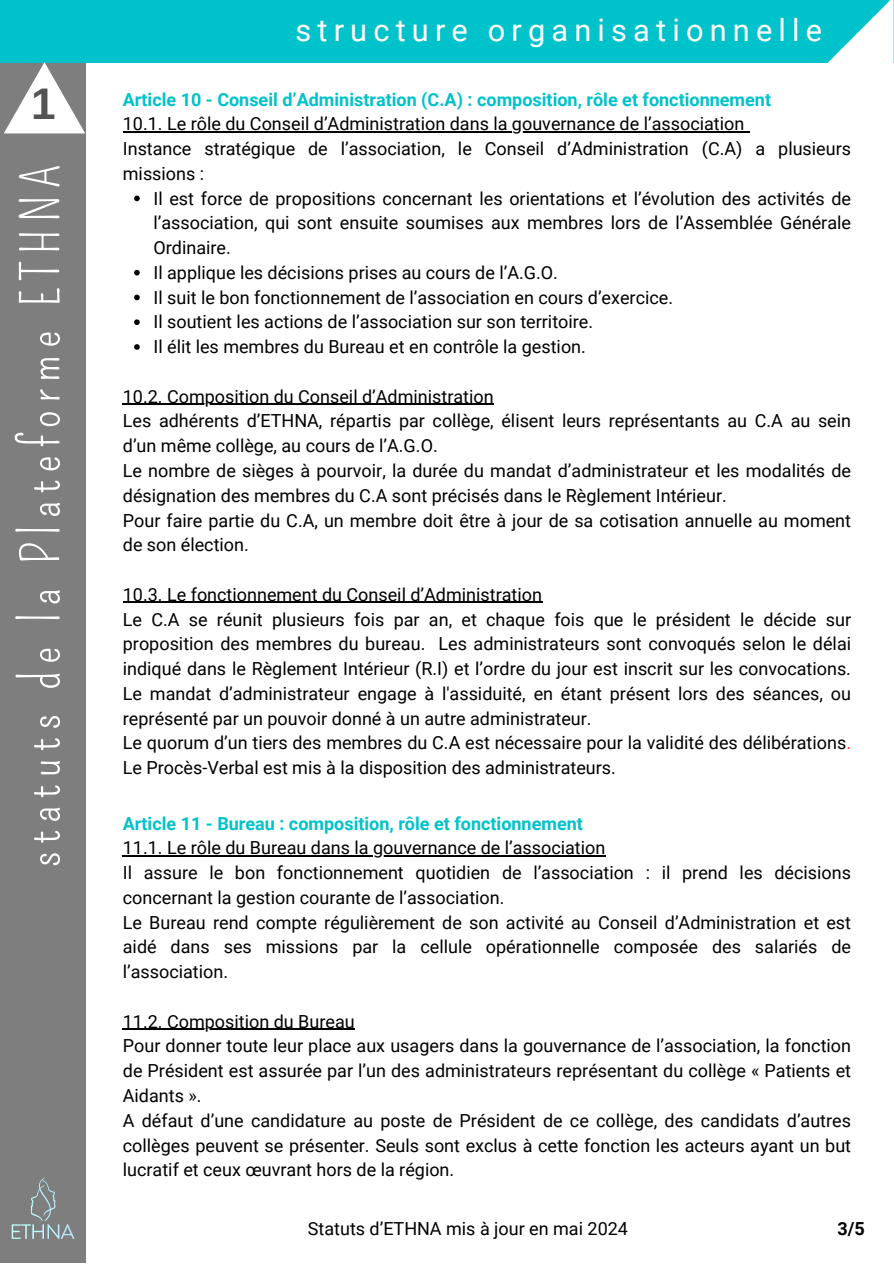
<style>
.page{position:relative;width:894px;height:1264px;background:#fff}
.page>*{position:absolute;margin:0;border:0;box-sizing:border-box;transform-origin:0 0}
.t1{font:51.15px "Pompiere";letter-spacing:.145em;color:#fff}
.t2{font:700 44.25px "Arimo";color:#545454}
.t3{font:30.75px "Roboto";letter-spacing:.2em;color:#fff}
.t4{font:18px/24.8px "Roboto";color:#000}
.t5{font:700 18px "Roboto";color:#00c2cb}
.t6{font:700 18px "Roboto";color:#000}
.s1{color:#ff3131}
</style>
<div class="page">
<div style="left:0;top:0;width:85px;height:1262px;background:#7e7e7e"></div>
<div style="left:0;top:0;width:893px;height:62px;background:#00c2cb"></div>
<svg style="left:769px;top:0;width:124px;height:63px"></svg>
<svg style="left:4px;top:62px;width:81px;height:71px"></svg>
<hr style="left:123px;top:131px;width:622px;height:1px;background:#000">
<svg style="left:134px;top:195px;width:6px;height:6px"></svg>
<svg style="left:134px;top:270px;width:6px;height:5px"></svg>
<svg style="left:134px;top:294px;width:6px;height:6px"></svg>
<svg style="left:134px;top:319px;width:6px;height:6px"></svg>
<svg style="left:134px;top:344px;width:6px;height:6px"></svg>
<hr style="left:123px;top:404px;width:371px;height:1px;background:#000">
<hr style="left:123px;top:602px;width:419px;height:1px;background:#000">
<img style="left:11px;top:1177px;width:64px;height:62px">
<hr style="left:123px;top:855px;width:483px;height:1px;background:#000">
<hr style="left:123px;top:1028px;width:232px;height:1px;background:#000">
<h2 class="t3" style="left:295px;top:13px;width:528px">structure organisationnelle</h2>
<h1 class="t2" style="left:31px;top:79px;width:26px">1</h1>
<p class="t5" style="left:123px;top:89px;width:649px">Article 10 - Conseil d’Administration (C.A) : composition, rôle et fonctionnement</p>
<p class="t4" style="left:123px;top:112px;width:622px">10.1. Le rôle du Conseil d’Administration dans la gouvernance de l’association</p>
<p class="t4" style="left:123px;top:136px;width:729px">Instance stratégique de l’association, le Conseil d’Administration (C.A) a plusieurs missions :</p>
<p class="t4" style="left:153px;top:186px;width:699px;text-align:justify">Il est force de propositions concernant les orientations et l’évolution des activités de l’association, qui sont ensuite soumises aux membres lors de l’Assemblée Générale Ordinaire.</p>
<p class="t4" style="left:153px;top:260px;width:406px">Il applique les décisions prises au cours de l’A.G.O.</p>
<p class="t4" style="left:153px;top:285px;width:521px">Il suit le bon fonctionnement de l’association en cours d’exercice.</p>
<p class="t4" style="left:153px;top:310px;width:441px">Il soutient les actions de l’association sur son territoire.</p>
<p class="t4" style="left:153px;top:334px;width:434px">Il élit les membres du Bureau et en contrôle la gestion.</p>
<p class="t4" style="left:123px;top:384px;width:372px">10.2. Composition du Conseil d’Administration</p>
<p class="t4" style="left:123px;top:409px;width:729px">Les adhérents d’ETHNA, répartis par collège, élisent leurs représentants au C.A au sein d’un même collège, au cours de l’A.G.O.</p>
<p class="t4" style="left:123px;top:458px;width:729px">Le nombre de sièges à pourvoir, la durée du mandat d’administrateur et les modalités de désignation des membres du C.A sont précisés dans le Règlement Intérieur.</p>
<p class="t4" style="left:123px;top:508px;width:729px">Pour faire partie du C.A, un membre doit être à jour de sa cotisation annuelle au moment de son élection.</p>
<p class="t4" style="left:123px;top:582px;width:420px">10.3. Le fonctionnement du Conseil d’Administration</p>
<p class="t4" style="left:123px;top:607px;width:729px;text-align:justify">Le C.A se réunit plusieurs fois par an, et chaque fois que le président le décide sur proposition des membres du bureau. Les administrateurs sont convoqués selon le délai indiqué dans le Règlement Intérieur (R.I) et l’ordre du jour est inscrit sur les convocations.<br>Le mandat d’administrateur engage à l'assiduité, en étant présent lors des séances, ou représenté par un pouvoir donné à un autre administrateur.</p>
<p class="t4" style="left:123px;top:730px;width:729px">Le quorum d’un tiers des membres du C.A est nécessaire pour la validité des délibérations<span class="s1">.<br></span>Le Procès-Verbal est mis à la disposition des administrateurs.</p>
<p class="t1" style="left:11px;top:867px;width:704px;rotate:-90deg">statuts de la Plateforme ETHNA</p>
<p class="t5" style="left:123px;top:813px;width:461px">Article 11 - Bureau : composition, rôle et fonctionnement</p>
<p class="t4" style="left:123px;top:835px;width:484px">11.1. Le rôle du Bureau dans la gouvernance de l’association</p>
<p class="t4" style="left:123px;top:860px;width:729px">Il assure le bon fonctionnement quotidien de l’association : il prend les décisions concernant la gestion courante de l’association.</p>
<p class="t4" style="left:123px;top:910px;width:729px;text-align:justify">Le Bureau rend compte régulièrement de son activité au Conseil d’Administration et est aidé dans ses missions par la cellule opérationnelle composée des salariés de l’association.</p>
<p class="t4" style="left:123px;top:1009px;width:233px">11.2. Composition du Bureau</p>
<p class="t4" style="left:123px;top:1033px;width:729px;text-align:justify">Pour donner toute leur place aux usagers dans la gouvernance de l’association, la fonction de Président est assurée par l’un des administrateurs représentant du collège « Patients et Aidants ».</p>
<h3 class="t4" style="left:123px;top:1108px;width:729px;text-align:justify">A défaut d’une candidature au poste de Président de ce collège, des candidats d’autres collèges peuvent se présenter. Seuls sont exclus à cette fonction les acteurs ayant un but lucratif et ceux œuvrant hors de la région.</h3>
<p class="t4" style="left:308px;top:1216px;width:321px">Statuts d’ETHNA mis à jour en mai 2024</p>
<p class="t6" style="left:837px;top:1217px;width:29px">3/5</p>
</div>
